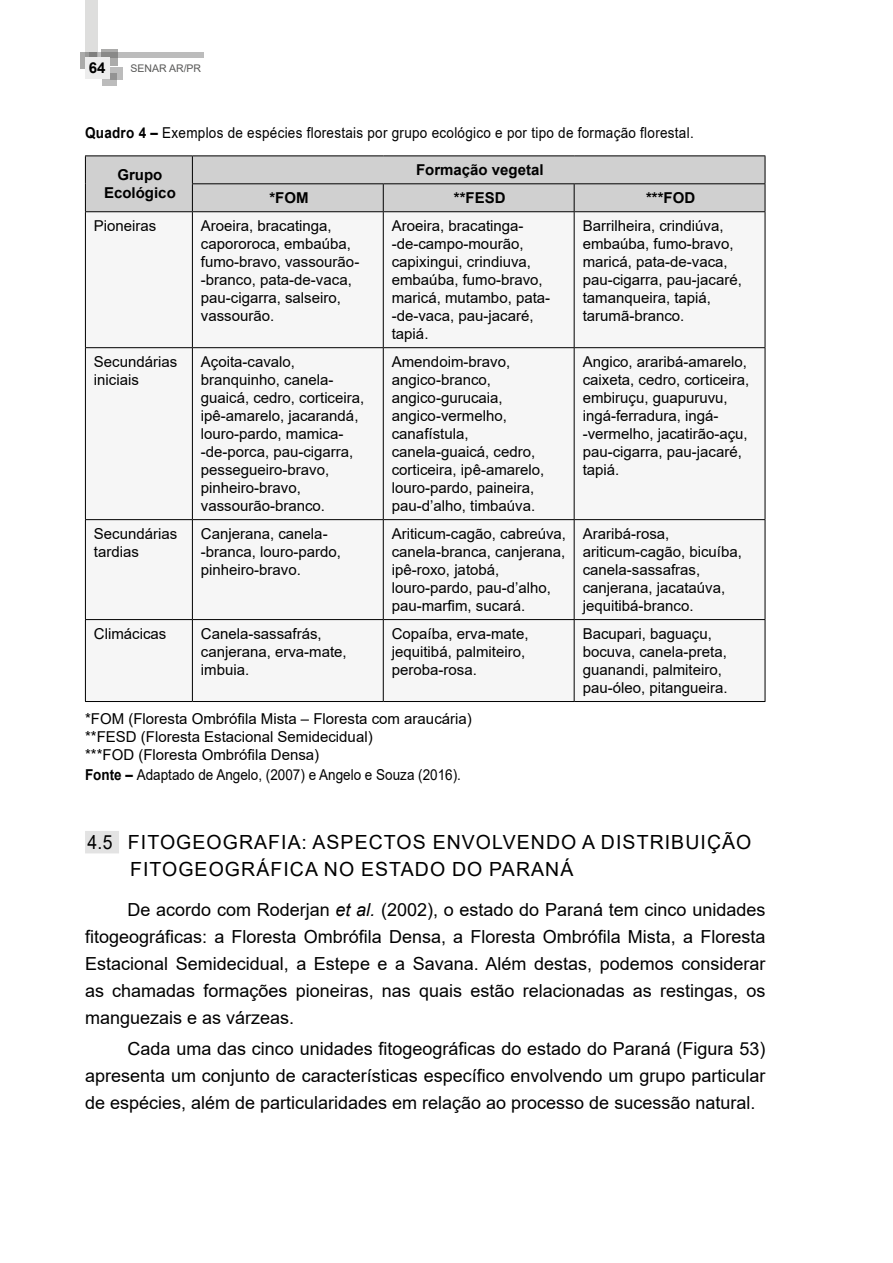
<style>
.page{position:relative;width:893px;height:1263px;background:#fff}
.page>*{position:absolute;margin:0;border:0;box-sizing:border-box;transform-origin:0 0}
.t1{font:19.5px/27px "Arial";letter-spacing:.055em;color:#000;scale:.9 1}
.t2{font:18px/27px "Arial";color:#000;text-align:justify}
.t3{font:15px/18px "Arial";color:#000}
.t4{font:15px "Arial";letter-spacing:.02em;color:#000;scale:.9 1}
.t5{font:15px "Arial";color:#000;scale:.9 1}
.t6{font:700 15px/18px "Arial";color:#000;text-align:center}
.t7{font:10.5px "Arial";color:#575756}
.s1{font-weight:700}
.s2{font-style:italic}
</style>
<div class="page">
<svg style="left:102px;top:73px;width:15px;height:12px"></svg>
<svg style="left:111px;top:67px;width:12px;height:12px"></svg>
<div style="left:80px;top:52px;width:17px;height:16px;background:#ababaa"></div>
<svg style="left:101px;top:50px;width:17px;height:16px"></svg>
<svg style="left:97px;top:52px;width:107px;height:6px"></svg>
<svg style="left:85px;top:0;width:12px;height:58px"></svg>
<div style="left:85px;top:58px;width:24px;height:21px;background:#ededed"></div>
<div style="left:85px;top:831px;width:34px;height:22px;background:#e3e3e3"></div>
<div style="left:86px;top:212px;width:679px;height:489px;background:#f6f6f6"></div>
<hr style="left:85px;top:212px;width:1px;height:135px;background:#000">
<hr style="left:192px;top:212px;width:1px;height:135px;background:#000">
<hr style="left:383px;top:212px;width:1px;height:135px;background:#000">
<hr style="left:574px;top:212px;width:1px;height:135px;background:#000">
<hr style="left:85px;top:347px;width:107px;height:1px;background:#000">
<hr style="left:85px;top:348px;width:1px;height:171px;background:#000">
<hr style="left:192px;top:347px;width:191px;height:1px;background:#000">
<hr style="left:192px;top:348px;width:1px;height:171px;background:#000">
<hr style="left:383px;top:347px;width:191px;height:1px;background:#000">
<hr style="left:383px;top:348px;width:1px;height:171px;background:#000">
<hr style="left:574px;top:347px;width:191px;height:1px;background:#000">
<hr style="left:574px;top:348px;width:1px;height:171px;background:#000">
<hr style="left:85px;top:519px;width:107px;height:1px;background:#000">
<hr style="left:85px;top:520px;width:1px;height:99px;background:#000">
<hr style="left:192px;top:519px;width:191px;height:1px;background:#000">
<hr style="left:192px;top:520px;width:1px;height:99px;background:#000">
<hr style="left:383px;top:519px;width:191px;height:1px;background:#000">
<hr style="left:383px;top:520px;width:1px;height:99px;background:#000">
<hr style="left:574px;top:519px;width:191px;height:1px;background:#000">
<hr style="left:574px;top:520px;width:1px;height:99px;background:#000">
<hr style="left:85px;top:619px;width:107px;height:1px;background:#000">
<hr style="left:85px;top:620px;width:1px;height:81px;background:#000">
<hr style="left:192px;top:619px;width:191px;height:1px;background:#000">
<hr style="left:192px;top:620px;width:1px;height:81px;background:#000">
<hr style="left:383px;top:619px;width:191px;height:1px;background:#000">
<hr style="left:383px;top:620px;width:1px;height:81px;background:#000">
<hr style="left:574px;top:619px;width:191px;height:1px;background:#000">
<hr style="left:574px;top:620px;width:1px;height:81px;background:#000">
<hr style="left:85px;top:701px;width:107px;height:1px;background:#000">
<hr style="left:192px;top:701px;width:191px;height:1px;background:#000">
<hr style="left:383px;top:701px;width:191px;height:1px;background:#000">
<hr style="left:574px;top:701px;width:191px;height:1px;background:#000">
<hr style="left:85px;top:155px;width:107px;height:1px;background:#000">
<hr style="left:192px;top:155px;width:191px;height:1px;background:#000">
<hr style="left:383px;top:155px;width:191px;height:1px;background:#000">
<hr style="left:574px;top:155px;width:191px;height:1px;background:#000">
<svg style="left:85px;top:156px;width:681px;height:56px"></svg>
<hr style="left:765px;top:212px;width:1px;height:135px;background:#000">
<hr style="left:765px;top:348px;width:1px;height:171px;background:#000">
<hr style="left:765px;top:520px;width:1px;height:99px;background:#000">
<hr style="left:765px;top:620px;width:1px;height:81px;background:#000">
<p class="t6" style="left:89px;top:58px;width:18px">64</p>
<p class="t7" style="left:131px;top:61px;width:72px">SENAR AR/PR</p>
<p class="t4" style="left:85px;top:123px;width:678px"><span class="s1">Quadro 4 –</span> Exemplos de espécies florestais por grupo ecológico e por tipo de formação florestal.</p>
<p class="t6" style="left:104px;top:166px;width:73px">Grupo<br>Ecológico</p>
<p class="t6" style="left:416px;top:161px;width:129px">Formação vegetal</p>
<p class="t6" style="left:269px;top:189px;width:41px">*FOM</p>
<p class="t6" style="left:454px;top:189px;width:53px">**FESD</p>
<p class="t6" style="left:646px;top:189px;width:51px">***FOD</p>
<p class="t3" style="left:94px;top:217px;width:64px">Pioneiras</p>
<p class="t3" style="left:201px;top:217px;width:160px">Aroeira, bracatinga, capororoca, embaúba, fumo-bravo, vassourão--branco, pata-de-vaca, pau-cigarra, salseiro, vassourão.</p>
<p class="t3" style="left:392px;top:217px;width:160px">Aroeira, bracatinga--de-campo-mourão, capixingui, crindiuva, embaúba, fumo-bravo, maricá, mutambo, pata--de-vaca, pau-jacaré, tapiá.</p>
<p class="t3" style="left:583px;top:217px;width:161px">Barrilheira, crindiúva, embaúba, fumo-bravo, maricá, pata-de-vaca, pau-cigarra, pau-jacaré, tamanqueira, tapiá, tarumã-branco.</p>
<p class="t3" style="left:94px;top:353px;width:85px">Secundárias iniciais</p>
<p class="t3" style="left:201px;top:353px;width:165px">Açoita-cavalo, branquinho, canela&shy;guaicá, cedro, corticeira, ipê-amarelo, jacarandá, louro-pardo, mamica--de-porca, pau-cigarra, pessegueiro-bravo, pinheiro-bravo, vassourão-branco.</p>
<p class="t3" style="left:392px;top:353px;width:154px">Amendoim-bravo, angico-branco, angico-gurucaia, angico-vermelho, canafístula, canela-guaicá, cedro, corticeira, ipê-amarelo, louro-pardo, paineira, pau-d’alho, timbaúva.</p>
<p class="t3" style="left:583px;top:353px;width:168px">Angico, araribá-amarelo, caixeta, cedro, corticeira, embiruçu, guapuruvu, ingá-ferradura, ingá--vermelho, jacatirão-açu, pau-cigarra, pau-jacaré, tapiá.</p>
<p class="t3" style="left:94px;top:525px;width:85px">Secundárias tardias</p>
<p class="t3" style="left:201px;top:525px;width:142px">Canjerana, canela--branca, louro-pardo, pinheiro-bravo.</p>
<p class="t3" style="left:392px;top:525px;width:176px">Ariticum-cagão, cabreúva, canela-branca, canjerana, ipê-roxo, jatobá, louro-pardo, pau-d’alho, pau-marfim, sucará.</p>
<p class="t3" style="left:583px;top:525px;width:161px">Araribá-rosa, ariticum-cagão, bicuíba, canela-sassafras, canjerana, jacataúva, jequitibá-branco.</p>
<p class="t3" style="left:94px;top:625px;width:74px">Climácicas</p>
<p class="t3" style="left:201px;top:625px;width:147px">Canela-sassafrás, canjerana, erva-mate, imbuia.</p>
<p class="t3" style="left:392px;top:625px;width:138px">Copaíba, erva-mate, jequitibá, palmiteiro, peroba-rosa.</p>
<p class="t3" style="left:583px;top:625px;width:147px">Bacupari, baguaçu, bocuva, canela-preta, guanandi, palmiteiro, pau-óleo, pitangueira.</p>
<p class="t3" style="left:85px;top:710px;width:388px">*FOM (Floresta Ombrófila Mista – Floresta com araucária) **FESD (Floresta Estacional Semidecidual)<br>***FOD (Floresta Ombrófila Densa)</p>
<p class="t5" style="left:85px;top:764px;width:419px"><span class="s1">Fonte –</span> Adaptado de Angelo, (2007) e Angelo e Souza (2016).</p>
<h1 class="t1" style="left:130px;top:829px;width:692px;text-indent:-43px">4.5 FITOGEOGRAFIA: ASPECTOS ENVOLVENDO A DISTRIBUIÇÃO<br>FITOGEOGRÁFICA NO ESTADO DO PARANÁ</h1>
<p class="t2" style="left:85px;top:896px;width:682px;text-indent:43px">De acordo com Roderjan <span class="s2">et al.</span> (2002), o estado do Paraná tem cinco unidades fitogeográficas: a Floresta Ombrófila Densa, a Floresta Ombrófila Mista, a Floresta Estacional Semidecidual, a Estepe e a Savana. Além destas, podemos considerar as chamadas formações pioneiras, nas quais estão relacionadas as restingas, os manguezais e as várzeas.</p>
<p class="t2" style="left:85px;top:1035px;width:682px;text-indent:43px">Cada uma das cinco unidades fitogeográficas do estado do Paraná (Figura 53) apresenta um conjunto de características específico envolvendo um grupo particular de espécies, além de particularidades em relação ao processo de sucessão natural.</p>
</div>
